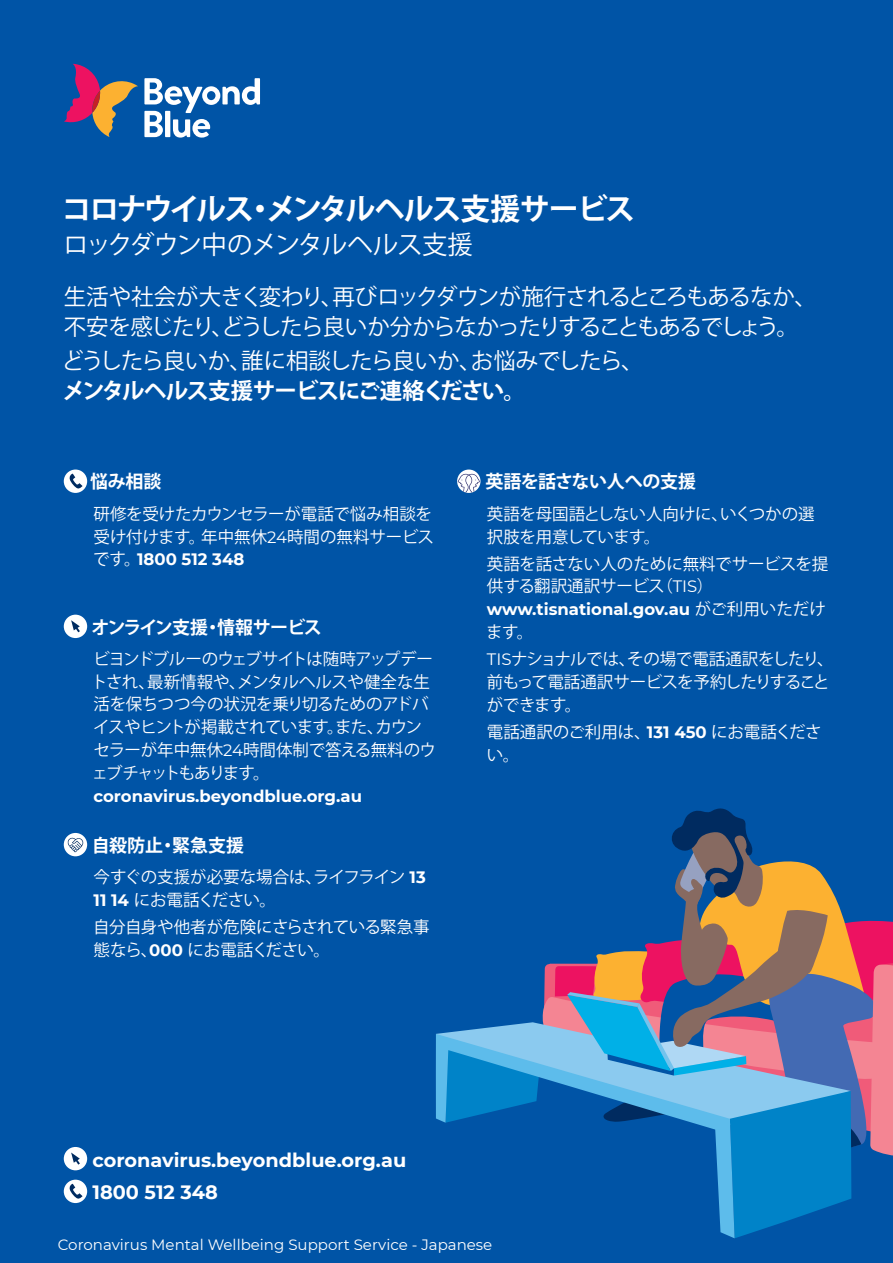
<style>
.page{position:relative;width:893px;height:1263px;background:#0054a6}
.page>*{position:absolute;margin:0;border:0;box-sizing:border-box;transform-origin:0 0}
.t1{font:700 30px "Koz Go Pro";letter-spacing:-.075em;color:#fff}
.t2{font:25.5px "Koz Go Pro";letter-spacing:-.05em;color:#fff}
.t3{font:22.5px/30px "Koz Go Pro";letter-spacing:-.06em;color:#fff}
.t4{font:700 22.5px "Koz Go Pro";letter-spacing:-.065em;color:#fff}
.t5{font:700 19.2px/32.7px "Montserrat";color:#fff}
.t6{font:700 18px "Koz Go Pro";letter-spacing:-.02em;color:#fff}
.t7{font:700 18px "Koz Go Pro";letter-spacing:-.04em;color:#fff}
.t8{font:700 18px "Koz Go Pro";color:#fff}
.t9{font:16.5px/22.8px "Koz Go Pro";letter-spacing:-.02em;color:#fff}
.t10{font:16.5px/22.8px "Koz Go Pro";letter-spacing:-.04em;color:#fff}
.t11{font:700 16.5px "Montserrat";color:#fff}
.t12{font:16.5px/22.8px "Koz Go Pro";color:#fff}
.t13{font:15px "Montserrat";color:#fff}
.s1{font-family:"Montserrat"}
.s2{font-family:"Koz Go Pro";font-weight:400}
.s3{font-family:"Montserrat";font-weight:700}
</style>
<div class="page">
<svg style="left:436px;top:808px;width:457px;height:430px"></svg>
<div style="left:64px;top:1147px;width:23px;height:23px;background:#fff;border-radius:50%"></div>
<svg style="left:71px;top:1152px;width:9px;height:12px"></svg>
<div style="left:64px;top:1180px;width:23px;height:23px;background:#fff;border-radius:50%"></div>
<svg style="left:69px;top:1184px;width:14px;height:15px"></svg>
<svg style="left:64px;top:64px;width:74px;height:73px"></svg>
<svg style="left:144px;top:78px;width:116px;height:60px"></svg>
<svg style="left:457px;top:469px;width:23px;height:24px"></svg>
<svg style="left:458px;top:474px;width:22px;height:19px"></svg>
<div style="left:64px;top:469px;width:23px;height:24px;background:#fff;border-radius:50%"></div>
<svg style="left:69px;top:474px;width:14px;height:15px"></svg>
<div style="left:64px;top:615px;width:23px;height:23px;background:#fff;border-radius:50%"></div>
<svg style="left:71px;top:620px;width:9px;height:12px"></svg>
<div style="left:64px;top:833px;width:23px;height:23px;background:#fff;border-radius:50%"></div>
<svg style="left:68px;top:838px;width:15px;height:14px"></svg>
<h1 class="t1" style="left:62px;top:190px;width:575px">コロナウイルス・メンタルヘルス支援サービス</h1>
<h2 class="t2" style="left:63px;top:228px;width:411px">ロックダウン中のメンタルヘルス支援</h2>
<h3 class="t3" style="left:64px;top:282px;width:755px">生活や社会が大きく変わり、再びロックダウンが施行されるところもあるなか、不安を感じたり、どうしたら良いか分からなかったりすることもあるでしょう。</h3>
<h3 class="t3" style="left:62px;top:346px;width:583px">どうしたら良いか、誰に相談したら良いか、お悩みでしたら、</h3>
<h3 class="t4" style="left:62px;top:376px;width:465px">メンタルヘルス支援サービスにご連絡ください。</h3>
<p class="t6" style="left:90px;top:470px;width:73px">悩み相談</p>
<p class="t9" style="left:94px;top:503px;width:342px">研修を受けたカウンセラーが電話で悩み相談を受け付けます。年中無休<span class="s1">24</span>時間の無料サービス</p>
<p class="t11" style="left:93px;top:548px;width:153px"><span class="s2">です。</span>1800 512 348</p>
<p class="t7" style="left:92px;top:615px;width:232px">オンライン支援・情報サービス</p>
<p class="t10" style="left:91px;top:648px;width:346px">ビヨンドブルーのウェブサイトは随時アップデートされ、最新情報や、メンタルヘルスや健全な生活を保ちつつ今の状況を乗り切るためのアドバイスやヒントが掲載されています。また、カウンセラーが年中無休<span class="s1">24</span>時間体制で答える無料のウェブチャットもあります。</p>
<p class="t11" style="left:94px;top:784px;width:270px">coronavirus.beyondblue.org.au</p>
<p class="t8" style="left:92px;top:834px;width:154px">自殺防止・緊急支援</p>
<p class="t9" style="left:94px;top:866px;width:334px">今すぐの支援が必要な場合は、ライフライン <span class="s3">13<br>11 14</span> にお電話ください。</p>
<p class="t9" style="left:93px;top:916px;width:338px">自分自身や他者が危険にさらされている緊急事態なら、<span class="s3">000</span> にお電話ください。</p>
<p class="t6" style="left:486px;top:470px;width:212px">英語を話さない人への支援</p>
<p class="t9" style="left:487px;top:503px;width:329px">英語を母国語としない人向けに、いくつかの選択肢を用意しています。</p>
<p class="t9" style="left:487px;top:553px;width:343px">英語を話さない人のために無料でサービスを提供する翻訳通訳サービス（<span class="s1">TIS</span>）</p>
<p class="t11" style="left:487px;top:597px;width:341px">www.tisnational.gov.au <span class="s2">がご利用いただけ</span></p>
<p class="t9" style="left:486px;top:619px;width:349px;line-height:27px">ます。<br><span class="s1">TIS</span>ナショナルでは、その場で電話通訳をしたり、</p>
<p class="t10" style="left:487px;top:671px;width:344px">前もって電話通訳サービスを予約したりすることができます。</p>
<p class="t12" style="left:487px;top:721px;width:336px">電話通訳のご利用は、<span class="s3">131 450</span> にお電話ください。</p>
<p class="t5" style="left:92px;top:1142px;width:315px">coronavirus.beyondblue.org.au<br>1800 512 348</p>
<p class="t13" style="left:58px;top:1234px;width:436px">Coronavirus Mental Wellbeing Support Service - Japanese</p>
</div>
